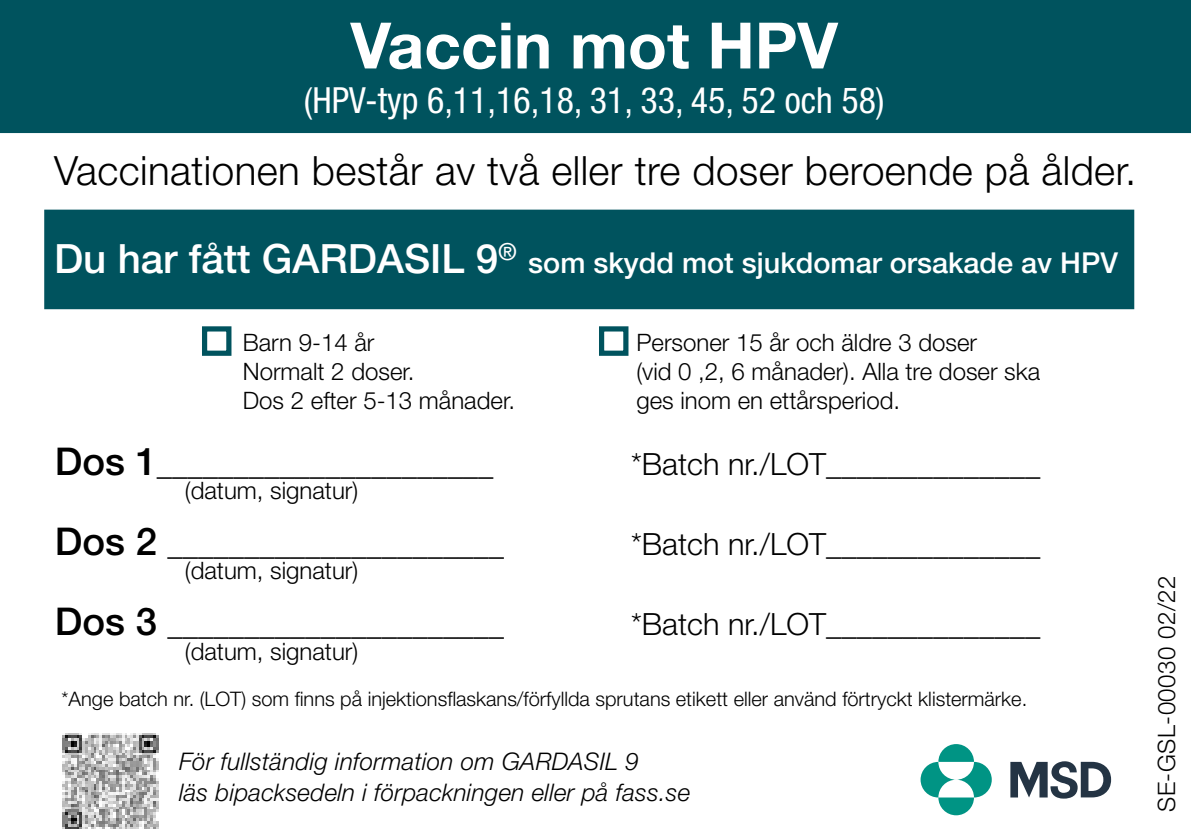
<style>
.page{position:relative;width:1191px;height:840px;background:#fff}
.page>*{position:absolute;margin:0;border:0;box-sizing:border-box;transform-origin:0 0}
.t1{font:700 64px "Helvetica Neue LT Std";color:#fff}
.t2{font:300 40.4px/88px "Helvetica Neue LT Std";letter-spacing:.01em;color:#000}
.t3{font:condensed 36px "Helvetica Neue LT Std";color:#fff}
.t4{font:300 30.4px "Helvetica Neue LT Std";color:#000}
.t5{font:500 28.8px "Helvetica Neue LT Std";color:#fff}
.t6{font:italic 300 24.4px/30.8px "Helvetica Neue LT Std";letter-spacing:.01em;color:#000}
.t7{font:300 24px/28.8px "Helvetica Neue LT Std";color:#000}
.t8{font:300 24px "Helvetica Neue LT Std";letter-spacing:.02em;color:#000}
.t9{font:300 20px "Helvetica Neue LT Std";color:#000}
.s1{font-weight:500;color:#fff}
.s2{font-weight:500;font-size:38.4px}
</style>
<div class="page">
<div style="left:44px;top:209px;width:1090px;height:100px;background:#00535e;border:4px solid #00535e"></div>
<div style="left:0;top:0;width:1191px;height:133px;background:#00535e"></div>
<svg style="left:920px;top:744px;width:71px;height:70px"></svg>
<svg style="left:1010px;top:761px;width:101px;height:37px"></svg>
<img style="left:62px;top:733px;width:97px;height:96px">
<div style="left:202px;top:326px;width:29px;height:29px;border:5px solid #00535e"></div>
<div style="left:599px;top:326px;width:29px;height:29px;border:5px solid #00535e"></div>
<h1 class="t1" style="left:350px;top:6px;width:489px">Vaccin mot HPV</h1>
<h3 class="t3" style="left:304px;top:79px;width:582px">(HPV-typ 6,11,16,18, 31, 33, 45, 52 och 58)</h3>
<h2 class="t2" style="left:54px;top:126px;width:1083px">Vaccinationen består av två eller tre doser beroende på ålder.<br><span class="s1">Du har fått GARDASIL 9</span><sup>®</sup></h2>
<p class="t5" style="left:528px;top:245px;width:591px">som skydd mot sjukdomar orsakade av HPV</p>
<p class="t7" style="left:243px;top:328px;width:274px">Barn 9-14 år<br>Normalt 2 doser.<br>Dos 2 efter 5-13 månader.</p>
<p class="t7" style="left:636px;top:328px;width:405px">Personer 15 år och äldre 3 doser<br>(vid 0 ,2, 6 månader). Alla tre doser ska ges inom en ettårsperiod.</p>
<p class="t4" style="left:55px;top:445px;width:440px"><span class="s2">Dos 1</span>______________________</p>
<p class="t4" style="left:631px;top:445px;width:411px">*Batch nr./LOT______________</p>
<p class="t7" style="left:185px;top:475px;width:175px">(datum, signatur)</p>
<p class="t4" style="left:55px;top:525px;width:451px"><span class="s2">Dos 2</span> ______________________</p>
<p class="t4" style="left:631px;top:525px;width:411px">*Batch nr./LOT______________</p>
<p class="t7" style="left:185px;top:555px;width:175px">(datum, signatur)</p>
<p class="t4" style="left:55px;top:605px;width:451px"><span class="s2">Dos 3</span> ______________________</p>
<p class="t4" style="left:631px;top:605px;width:411px">*Batch nr./LOT______________</p>
<p class="t7" style="left:185px;top:636px;width:175px">(datum, signatur)</p>
<p class="t9" style="left:62px;top:686px;width:967px">*Ange batch nr. (LOT) som finns på injektionsflaskans/förfyllda sprutans etikett eller använd förtryckt klistermärke.</p>
<p class="t6" style="left:179px;top:745px;width:513px">För fullständig information om GARDASIL 9<br>läs bipacksedeln i förpackningen eller på fass.se</p>
<p class="t8" style="left:1152px;top:811px;width:237px;rotate:-90deg">SE-GSL-00030 02/22</p>
</div>
